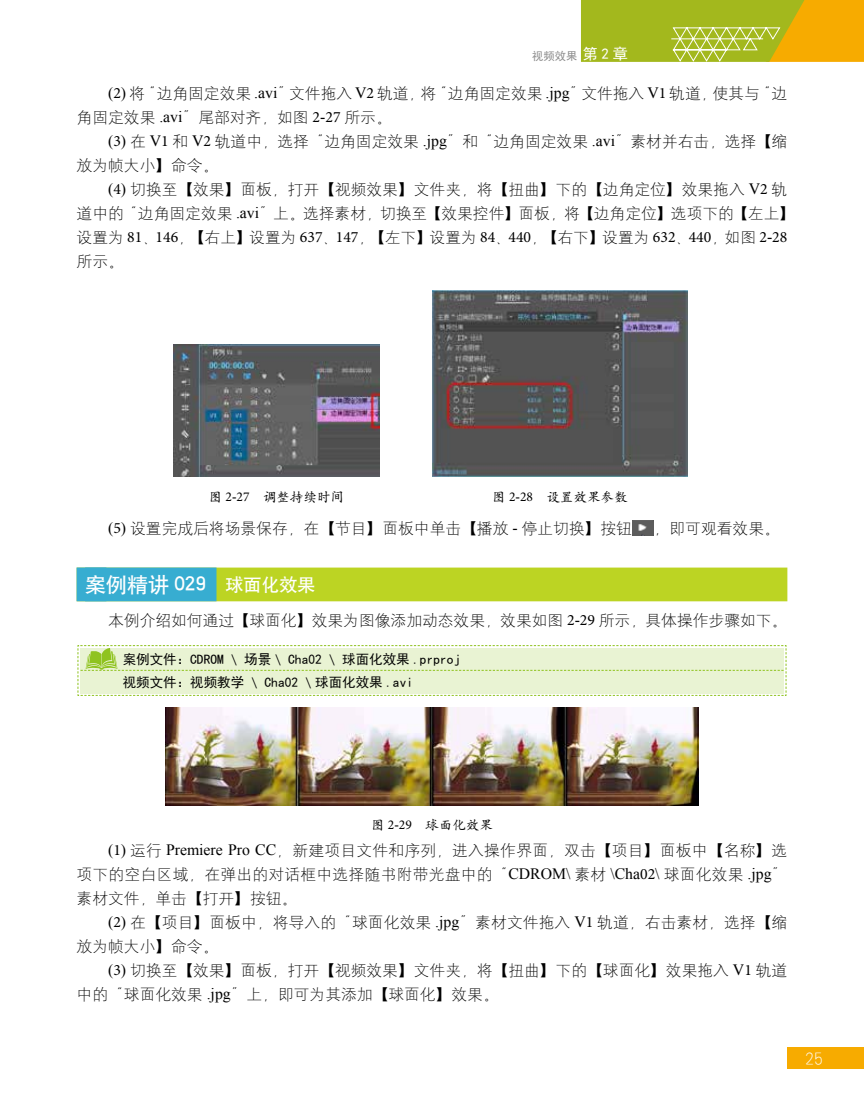
<style>
.page{position:relative;width:864px;height:1106px;background:#fff}
.page>*{position:absolute;margin:0;border:0;box-sizing:border-box;transform-origin:0 0}
.t1{font:21px "H Yb 1 gj";color:#fff}
.t2{font:18px "H Yg 1 gj";color:#fff}
.t3{font:15.75px/24px "H Yg 1 gj";color:#000}
.t4{font:13.5px/22.5px "Sim Hei";color:#000}
.t5{font:13.5px "H Yc 1 gj";color:#000}
.t6{font:11.25px "Sim Hei";color:#898989}
.s1{font-size:15px;color:#fff}
.s2{font-family:"Times New Roman"}
.s3{font-family:"Minion Pro"}
.s4{font-size:18px}
</style>
<div class="page">
<svg style="left:581px;top:0;width:282px;height:62px"></svg>
<div style="left:787px;top:1047px;width:76px;height:21px;background:#f7ab00"></div>
<div style="left:77px;top:567px;width:710px;height:34px;background:#bcd423"></div>
<div style="left:77px;top:567px;width:29px;height:34px;background:#37add1"></div>
<div style="left:85px;top:567px;width:131px;height:34px;background:#37add1"></div>
<img style="left:173px;top:344px;width:206px;height:133px">
<img style="left:432px;top:290px;width:255px;height:187px">
<img style="left:632px;top:520px;width:21px;height:16px">
<svg style="left:77px;top:645px;width:709px;height:51px"></svg>
<img style="left:165px;top:707px;width:533px;height:98px">
<p class="t6" style="left:532px;top:50px;width:97px">视频效果<span class="s1">第2章</span></p>
<p class="t3" style="left:77px;top:81px;width:712px;text-indent:32px"><span class="s2">(</span><span class="s3">2</span><span class="s2">)</span> 将“边角固定效果 <span class="s2">.avi</span>”文件拖入 <span class="s2">V</span><span class="s3">2</span> 轨道，将“边角固定效果 <span class="s2">.jpg</span>”文件拖入 <span class="s2">V</span><span class="s3">1</span> 轨道，使其与“边角固定效果 <span class="s2">.avi</span>”尾部对齐，如图 <span class="s3">2</span><span class="s2">-</span><span class="s3">27</span> 所示。</p>
<p class="t3" style="left:77px;top:129px;width:712px;text-indent:32px"><span class="s2">(</span><span class="s3">3</span><span class="s2">)</span> 在 <span class="s2">V</span><span class="s3">1</span> 和 <span class="s2">V</span><span class="s3">2</span> 轨道中，选择“边角固定效果 <span class="s2">.jpg</span>”和“边角固定效果 <span class="s2">.avi</span>”素材并右击，选择【缩放为帧大小】命令。</p>
<p class="t3" style="left:77px;top:177px;width:719px;text-indent:31px"><span class="s2">(</span><span class="s3">4</span><span class="s2">)</span> 切换至【效果】面板，打开【视频效果】文件夹，将【扭曲】下的【边角定位】效果拖入 <span class="s2">V</span><span class="s3">2</span> 轨道中的“边角固定效果 <span class="s2">.avi</span>”上。选择素材，切换至【效果控件】面板，将【边角定位】选项下的【左上】设置为 <span class="s3">81</span>、<span class="s3">146</span>，【右上】设置为 <span class="s3">637</span>、<span class="s3">147</span>，【左下】设置为 <span class="s3">84</span>、<span class="s3">440</span>，【右下】设置为 <span class="s3">632</span>、<span class="s3">440</span>，如图 <span class="s3">2</span><span class="s2">-</span><span class="s3">28</span>所示。</p>
<p class="t5" style="left:209px;top:489px;width:137px">图 <span class="s3">2</span><span class="s2">-</span><span class="s3">27</span> 调整持续时间</p>
<p class="t5" style="left:492px;top:489px;width:137px">图 <span class="s3">2</span><span class="s2">-</span><span class="s3">28</span> 设置效果参数</p>
<p class="t3" style="left:108px;top:516px;width:525px"><span class="s2">(</span><span class="s3">5</span><span class="s2">)</span> 设置完成后将场景保存，在【节目】面板中单击【播放 <span class="s2">-</span> 停止切换】按钮</p>
<p class="t3" style="left:653px;top:516px;width:128px">，即可观看效果。</p>
<h1 class="t1" style="left:85px;top:574px;width:232px">案例精讲 029 <span class="s4">球面化效果</span></h1>
<p class="t3" style="left:108px;top:608px;width:680px">本例介绍如何通过【球面化】效果为图像添加动态效果，效果如图 <span class="s3">2</span><span class="s2">-</span><span class="s3">29</span> 所示，具体操作步骤如下。</p>
<p class="t4" style="left:123px;top:648px;width:339px">案例文件：CDROM \ 场景 \ Cha02 \ 球面化效果 .prproj视频文件：视频教学 \ Cha02 \ 球面化效果 .avi</p>
<p class="t5" style="left:371px;top:817px;width:123px">图 <span class="s3">2</span><span class="s2">-</span><span class="s3">29</span> 球面化效果</p>
<p class="t3" style="left:77px;top:838px;width:712px;text-align:justify;text-indent:32px"><span class="s2">(</span><span class="s3">1</span><span class="s2">)</span> 运行 <span class="s2">Premiere Pro CC</span>，新建项目文件和序列，进入操作界面，双击【项目】面板中【名称】选项下的空白区域，在弹出的对话框中选择随书附带光盘中的“<span class="s2">CDROM\</span> 素材 <span class="s2">\Cha</span><span class="s3">02</span><span class="s2">\</span> 球面化效果 <span class="s2">.jpg</span>”素材文件，单击【打开】按钮。</p>
<p class="t3" style="left:77px;top:910px;width:712px;text-indent:31px"><span class="s2">(</span><span class="s3">2</span><span class="s2">)</span> 在【项目】面板中，将导入的“球面化效果 <span class="s2">.jpg</span>”素材文件拖入 <span class="s2">V</span><span class="s3">1</span> 轨道，右击素材，选择【缩放为帧大小】命令。</p>
<p class="t3" style="left:77px;top:958px;width:712px;text-indent:31px"><span class="s2">(</span><span class="s3">3</span><span class="s2">)</span> 切换至【效果】面板，打开【视频效果】文件夹，将【扭曲】下的【球面化】效果拖入 <span class="s2">V</span><span class="s3">1</span> 轨道中的“球面化效果 <span class="s2">.jpg</span>”上，即可为其添加【球面化】效果。</p>
<p class="t2" style="left:804px;top:1050px;width:19px">25</p>
</div>
